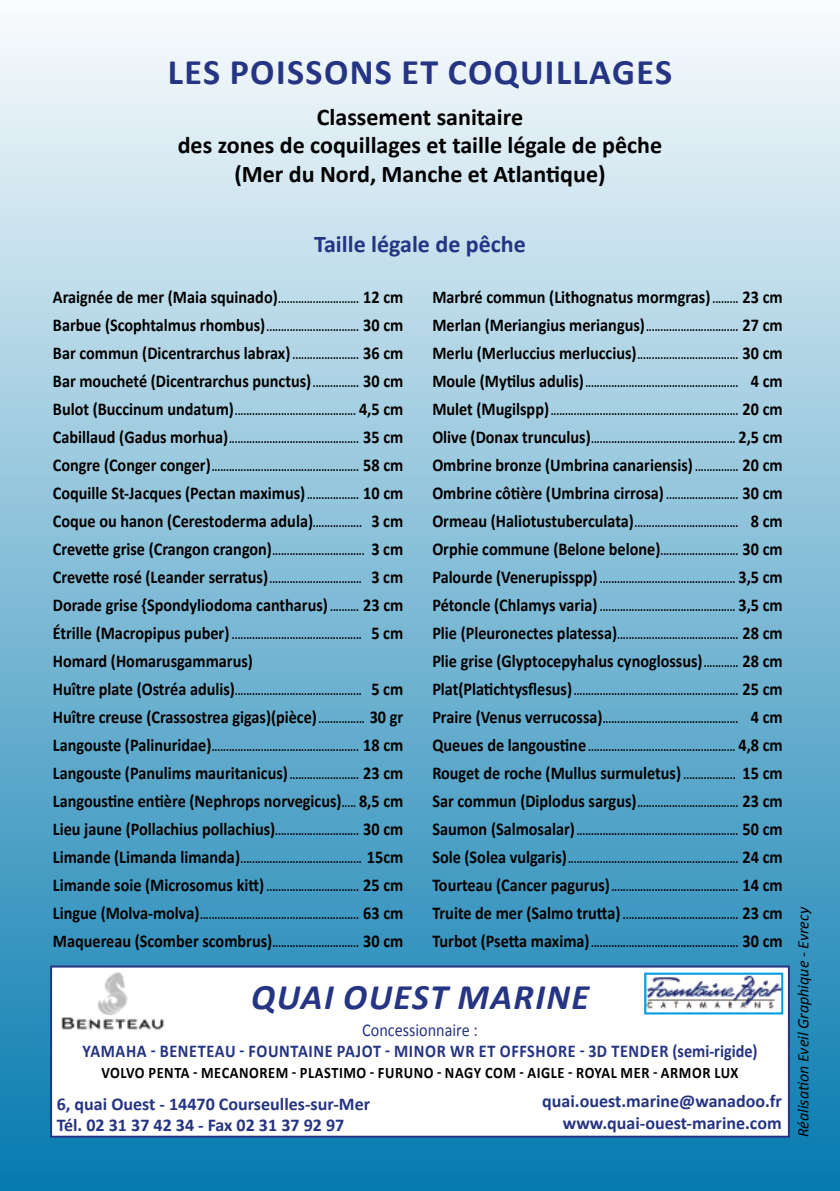
<style>
.page{position:relative;width:840px;height:1191px;background:#fff}
.page>*{position:absolute;margin:0;border:0;box-sizing:border-box;transform-origin:0 0}
.t1{font:700 36px "Calibri";letter-spacing:.04em;color:#253483}
.t2{font:italic 700 36px "Calibri";letter-spacing:.04em;color:#253483}
.t3{font:700 24px/28.8px "Calibri";color:#000;text-align:center}
.t4{font:700 24px "Calibri";color:#253483}
.t5{font:700 18px/28px "Calibri";color:#000;scale:.9 1}
.t6{font:700 18px/21.6px "Calibri";color:#253483}
.t7{font:700 18px "Calibri";letter-spacing:.04em;color:#253483;scale:.9 1}
.t8{font:18px "Calibri";color:#253483;scale:.9 1}
.t9{font:700 16px "Calibri";letter-spacing:.04em;color:#000;scale:.9 1}
.t10{font:italic 16px "Calibri";color:#000}
.t11{font:700 12px "Calibri";color:#000;scale:.9 1}
.s1{font-size:12px}
.s2{font-size:18px}
</style>
<div class="page">
<div style="left:0;top:0;width:839px;height:1191px;background:linear-gradient(to bottom,#fafcfd,#057aaf)"></div>
<div style="left:50px;top:965px;width:739px;height:172px;background:#fff;border:2px solid #253483"></div>
<img style="left:61px;top:972px;width:103px;height:58px">
<img style="left:646px;top:975px;width:133px;height:36px">
<div style="left:643px;top:972px;width:139px;height:42px;border:2px solid #009ee3"></div>
<h1 class="t1" style="left:168px;top:49px;width:304px">Les poissons et coq</h1>
<h1 class="t1" style="left:519px;top:49px;width:153px">uillages</h1>
<h2 class="t3" style="left:178px;top:102px;width:485px">Classement sanitaire<br>des zones de coquillages et taille légale de pêche (Mer du Nord, Manche et Atlantique)</h2>
<h2 class="t4" style="left:314px;top:228px;width:213px">Taille légale de pêche</h2>
<h3 class="t5" style="left:53px;top:283px;width:390px">Araignée de mer (Maia squinado)<span class="s1">............................</span> 12 cm</h3>
<p class="t11" style="left:53px;top:319px;width:390px"><span class="s2">Barbue (Scophtalmus rhombus)</span>................................ <span class="s2">30 cm</span></p>
<h3 class="t5" style="left:53px;top:339px;width:390px">Bar commun (Dicentrarchus labrax) <span class="s1">.......................</span> 36 cm<br>Bar moucheté (Dicentrarchus punctus)<span class="s1">................</span> 30 cm</h3>
<p class="t11" style="left:53px;top:403px;width:390px"><span class="s2">Bulot (Buccinum undatum)</span>.......................................... <span class="s2">4,5 cm</span></p>
<p class="t11" style="left:53px;top:431px;width:390px"><span class="s2">Cabillaud (Gadus morhua)</span>............................................. <span class="s2">35 cm</span></p>
<p class="t11" style="left:53px;top:459px;width:390px"><span class="s2">Congre (Conger conger)</span>................................................... <span class="s2">58 cm</span></p>
<p class="t5" style="left:53px;top:479px;width:390px;text-align:justify">Coquille St-Jacques (Pectan maximus) <span class="s1">..................</span> 10 cm Coque ou hanon (Cerestoderma adula)<span class="s1">.................</span> 3 cm Crevette grise (Crangon crangon)<span class="s1">................................</span> 3 cm Crevette rosé (Leander serratus)<span class="s1">................................</span> 3 cm Dorade grise {Spondyliodoma cantharus) <span class="s1">..........</span> 23 cm</p>
<p class="t11" style="left:53px;top:627px;width:390px"><span class="s2">Étrille (Macropipus puber)</span> ............................................. <span class="s2">5 cm</span></p>
<h3 class="t5" style="left:53px;top:647px;width:224px">Homard (Homarusgammarus)</h3>
<p class="t11" style="left:53px;top:683px;width:390px"><span class="s2">Huître plate (Ostréa adulis)</span>............................................ <span class="s2">5 cm</span></p>
<h3 class="t5" style="left:53px;top:703px;width:390px">Huître creuse (Crassostrea gigas)(pièce)<span class="s1">................</span> 30 gr</h3>
<p class="t11" style="left:53px;top:739px;width:390px"><span class="s2">Langouste (Palinuridae)</span>................................................... <span class="s2">18 cm</span></p>
<h3 class="t5" style="left:53px;top:759px;width:390px;text-align:justify">Langouste (Panulims mauritanicus) <span class="s1">........................</span> 23 cm Langoustine entière (Nephrops norvegicus)<span class="s1">.....</span> 8,5 cm Lieu jaune (Pollachius pollachius)<span class="s1">.............................</span> 30 cm</h3>
<p class="t11" style="left:53px;top:851px;width:390px"><span class="s2">Limande (Limanda limanda)</span>.......................................... <span class="s2">15cm</span></p>
<p class="t11" style="left:53px;top:879px;width:390px"><span class="s2">Limande soie (Microsomus kitt)</span> ................................ <span class="s2">25 cm</span></p>
<p class="t11" style="left:53px;top:907px;width:390px"><span class="s2">Lingue (Molva-molva)</span>....................................................... <span class="s2">63 cm</span></p>
<h3 class="t5" style="left:53px;top:927px;width:390px">Maquereau (Scomber scombrus)<span class="s1">..............................</span> 30 cm</h3>
<h3 class="t5" style="left:432px;top:283px;width:390px">Marbré commun (Lithognatus mormgras) <span class="s1">.........</span> 23 cm</h3>
<p class="t11" style="left:432px;top:319px;width:390px"><span class="s2">Merlan (Meriangius meriangus)</span>................................ <span class="s2">27 cm</span></p>
<p class="t11" style="left:432px;top:347px;width:390px"><span class="s2">Merlu (Merluccius merluccius)</span>................................... <span class="s2">30 cm</span></p>
<p class="t11" style="left:432px;top:375px;width:390px"><span class="s2">Moule (Mytilus adulis)</span>..................................................... <span class="s2">4 cm</span></p>
<p class="t11" style="left:432px;top:403px;width:390px"><span class="s2">Mulet (Mugilspp)</span>................................................................. <span class="s2">20 cm</span></p>
<p class="t11" style="left:432px;top:431px;width:390px"><span class="s2">Olive (Donax trunculus)</span>.................................................. <span class="s2">2,5 cm</span></p>
<h3 class="t5" style="left:432px;top:451px;width:390px">Ombrine bronze (Umbrina canariensis) <span class="s1">...............</span> 20 cm<br>Ombrine côtière (Umbrina cirrosa) <span class="s1">.........................</span> 30 cm</h3>
<p class="t11" style="left:432px;top:515px;width:390px"><span class="s2">Ormeau (Haliotustuberculata)</span>.................................... <span class="s2">8 cm</span></p>
<h3 class="t5" style="left:432px;top:535px;width:390px">Orphie commune (Belone belone)<span class="s1">...........................</span> 30 cm</h3>
<p class="t11" style="left:432px;top:571px;width:390px"><span class="s2">Palourde (Venerupisspp)</span> ............................................... <span class="s2">3,5 cm</span></p>
<p class="t11" style="left:432px;top:599px;width:390px"><span class="s2">Pétoncle (Chlamys varia)</span> ............................................... <span class="s2">3,5 cm</span></p>
<p class="t11" style="left:432px;top:627px;width:390px"><span class="s2">Plie (Pleuronectes platessa)</span>.......................................... <span class="s2">28 cm</span></p>
<h3 class="t5" style="left:432px;top:647px;width:390px">Plie grise (Glyptocepyhalus cynoglossus)<span class="s1">............</span> 28 cm</h3>
<p class="t11" style="left:432px;top:683px;width:390px"><span class="s2">Plat(Platichtysflesus)</span>......................................................... <span class="s2">25 cm</span></p>
<p class="t11" style="left:432px;top:711px;width:390px"><span class="s2">Praire (Venus verrucossa)</span>............................................... <span class="s2">4 cm</span></p>
<p class="t11" style="left:432px;top:739px;width:390px"><span class="s2">Queues de langoustine</span> ................................................... <span class="s2">4,8 cm</span></p>
<h3 class="t5" style="left:432px;top:759px;width:390px">Rouget de roche (Mullus surmuletus) <span class="s1">..................</span> 15 cm</h3>
<p class="t11" style="left:432px;top:795px;width:390px"><span class="s2">Sar commun (Diplodus sargus)</span>................................... <span class="s2">23 cm</span></p>
<p class="t11" style="left:432px;top:823px;width:390px"><span class="s2">Saumon (Salmosalar)</span> ........................................................ <span class="s2">50 cm</span></p>
<p class="t11" style="left:432px;top:851px;width:390px"><span class="s2">Sole (Solea vulgaris)</span>........................................................... <span class="s2">24 cm</span></p>
<p class="t11" style="left:432px;top:879px;width:390px"><span class="s2">Tourteau (Cancer pagurus)</span>............................................ <span class="s2">14 cm</span></p>
<p class="t11" style="left:432px;top:907px;width:390px"><span class="s2">Truite de mer (Salmo trutta)</span> ........................................ <span class="s2">23 cm</span></p>
<p class="t11" style="left:432px;top:935px;width:390px"><span class="s2">Turbot (Psetta maxima)</span>................................................... <span class="s2">30 cm</span></p>
<h1 class="t2" style="left:251px;top:974px;width:339px">QUAI OUEST MARINE</h1>
<h3 class="t8" style="left:362px;top:1018px;width:130px">Concessionnaire :</h3>
<h3 class="t7" style="left:83px;top:1040px;width:751px">yamaha - beneteau - fountaine pajot - minor WR et offshore - 3d tender (semi-rigide)</h3>
<h3 class="t9" style="left:101px;top:1062px;width:11px">volvo</h3>
<h3 class="t9" style="left:148px;top:1062px;width:386px">penta - mecanorem - plastimo - furuno - nagy com</h3>
<h3 class="t9" style="left:519px;top:1062px;width:245px">- aigle - royal mer - armor lux</h3>
<h3 class="t6" style="left:57px;top:1092px;width:315px">6, quai Ouest - 14470 Courseulles-sur-Mer<br>Tél. 02 31 37 42 34 - Fax 02 31 37 92 97</h3>
<h3 class="t6" style="left:542px;top:1090px;width:241px;text-align:right">quai.ouest.marine@wanadoo.fr www.quai-ouest-marine.com</h3>
<h3 class="t10" style="left:791px;top:1137px;width:232px;rotate:-90deg">Réalisation Eveil Graphique - Evrecy</h3>
</div>
